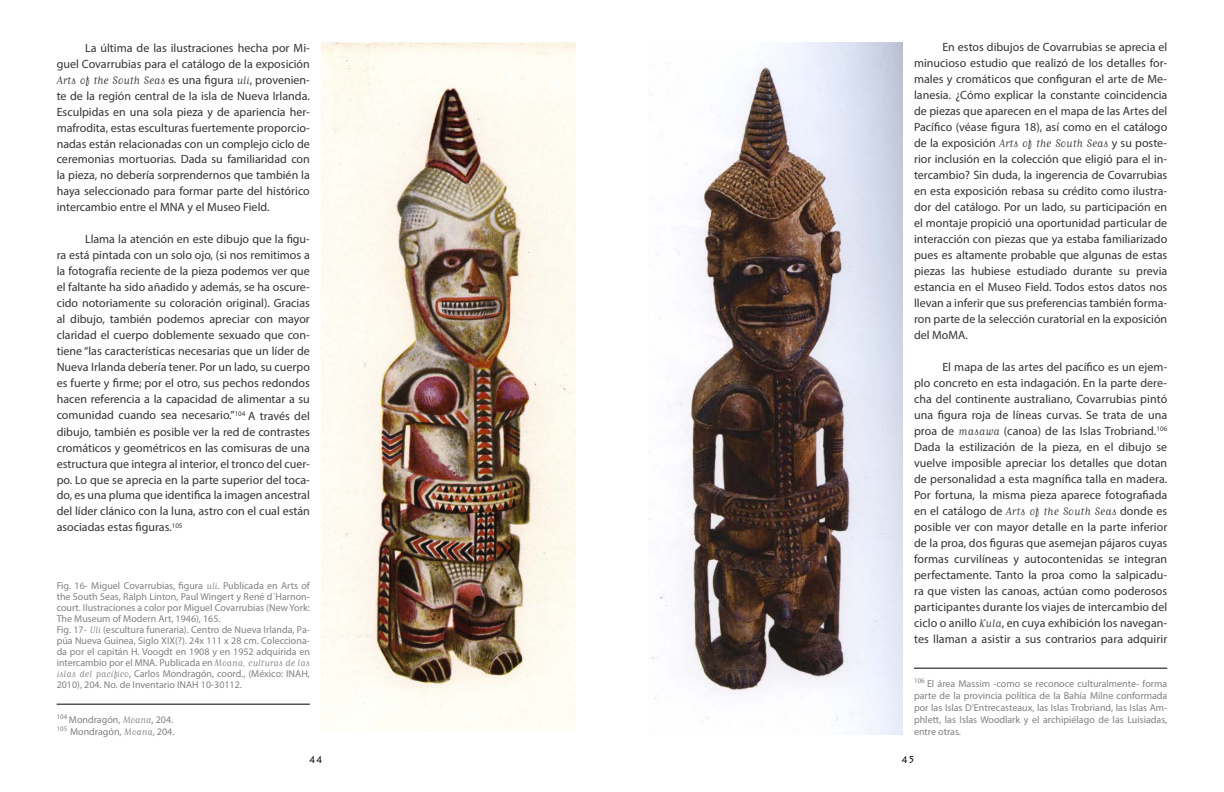
<style>
.page{position:relative;width:1224px;height:792px;background:#fff}
.page>*{position:absolute;margin:0;border:0;box-sizing:border-box;transform-origin:0 0}
.t1{font:12px/16px "Myriad Pro";color:#333;text-align:justify}
.t2{font:10px/11px "Myriad Pro";color:#808080}
.t3{font:10px "Lithos Pro";color:#000}
.s1{font-family:"Matrix Script";font-size:13px}
.s2{font-family:"Matrix Script";font-size:11px}
</style>
<div class="page">
<hr style="left:57px;top:704px;width:253px;height:1px;background:#000">
<hr style="left:914px;top:668px;width:253px;height:1px;background:#000">
<img style="left:322px;top:43px;width:253px;height:688px">
<img style="left:649px;top:43px;width:253px;height:692px">
<p class="t1" style="left:57px;top:39px;width:255px;text-indent:28px">La última de las ilustraciones hecha por Mi&shy;guel Covarrubias para el catálogo de la exposición <span class="s1">Arts of the South Seas</span> es una figura <span class="s1">uli</span>, provenien&shy;te de la región central de la isla de Nueva Irlanda.<br>Esculpidas en una sola pieza y de apariencia her&shy;mafrodita, estas esculturas fuertemente proporcio&shy;nadas están relacionadas con un complejo ciclo de ceremonias mortuorias. Dada su familiaridad con la pieza, no debería sorprendernos que también la haya seleccionado para formar parte del histórico intercambio entre el MNA y el Museo Field.</p>
<p class="t1" style="left:57px;top:231px;width:255px;text-indent:28px">Llama la atención en este dibujo que la figu&shy;ra está pintada con un solo ojo, (si nos remitimos a la fotografía reciente de la pieza podemos ver que el faltante ha sido añadido y además, se ha oscure&shy;cido notoriamente su coloración original). Gracias al dibujo, también podemos apreciar con mayor claridad el cuerpo doblemente sexuado que con&shy;tiene “las características necesarias que un líder de Nueva Irlanda debería tener. Por un lado, su cuerpo es fuerte y firme; por el otro, sus pechos redondos hacen referencia a la capacidad de alimentar a su comunidad cuando sea necesario.”<sup>104</sup> A través del dibujo, también es posible ver la red de contrastes cromáticos y geométricos en las comisuras de una estructura que integra al interior, el tronco del cuer&shy;po. Lo que se aprecia en la parte superior del toca&shy;do, es una pluma que identifica la imagen ancestral del líder clánico con la luna, astro con el cual están asociadas estas figuras.<sup>105</sup></p>
<p class="t2" style="left:57px;top:580px;width:255px">Fig. 16- Miguel Covarrubias, figura <span class="s2">uli</span>. Publicada en Arts of the South Seas, Ralph Linton, Paul Wingert y René d´Harnon&shy;court. Ilustraciones a color por Miguel Covarrubias (New York:<br>The Museum of Modern Art, 1946), 165.<br>Fig. 17- <span class="s2">Uli</span> (escultura funeraria). Centro de Nueva Irlanda, Pa&shy;púa Nueva Guinea, Siglo XIX(?). 24x 111 x 28 cm. Colecciona&shy;da por el capitán H. Voogdt en 1908 y en 1952 adquirida en intercambio por el MNA. Publicada en <span class="s2">Moana, culturas de las islas del pacífico</span>, Carlos Mondragón, coord., (México: INAH, 2010), 204. No. de Inventario INAH 10-30112.</p>
<p class="t2" style="left:57px;top:713px;width:119px;line-height:12px"><sup>104</sup> Mondragón, <span class="s2">Moana</span>, 204.<br><sup>105</sup> Mondragón, <span class="s2">Moana</span>, 204.</p>
<p class="t1" style="left:914px;top:39px;width:255px;text-indent:28px">En estos dibujos de Covarrubias se aprecia el minucioso estudio que realizó de los detalles for&shy;males y cromáticos que configuran el arte de Me&shy;lanesia. ¿Cómo explicar la constante coincidencia de piezas que aparecen en el mapa de las Artes del Pacífico (véase figura 18), así como en el catálogo de la exposición <span class="s1">Arts of the South Seas</span> y su poste&shy;rior inclusión en la colección que eligió para el in&shy;tercambio? Sin duda, la ingerencia de Covarrubias en esta exposición rebasa su crédito como ilustra&shy;dor del catálogo. Por un lado, su participación en el montaje propició una oportunidad particular de interacción con piezas que ya estaba familiarizado pues es altamente probable que algunas de estas piezas las hubiese estudiado durante su previa estancia en el Museo Field. Todos estos datos nos llevan a inferir que sus preferencias también forma&shy;ron parte de la selección curatorial en la exposición del MoMA.</p>
<p class="t1" style="left:914px;top:359px;width:255px;text-indent:28px">El mapa de las artes del pacífico es un ejem&shy;plo concreto en esta indagación. En la parte dere&shy;cha del continente australiano, Covarrubias pintó una figura roja de líneas curvas. Se trata de una proa de <span class="s1">masawa</span> (canoa) de las Islas Trobriand.<sup>106<br></sup>Dada la estilización de la pieza, en el dibujo se vuelve imposible apreciar los detalles que dotan de personalidad a esta magnífica talla en madera.<br>Por fortuna, la misma pieza aparece fotografiada en el catálogo de <span class="s1">Arts of the South Seas</span> donde es posible ver con mayor detalle en la parte inferior de la proa, dos figuras que asemejan pájaros cuyas formas curvilíneas y autocontenidas se integran perfectamente. Tanto la proa como la salpicadu&shy;ra que visten las canoas, actúan como poderosos participantes durante los viajes de intercambio del ciclo o anillo <span class="s1">Kula</span>, en cuya exhibición los navegan&shy;tes llaman a asistir a sus contrarios para adquirir</p>
<p class="t2" style="left:914px;top:677px;width:255px;line-height:12px;text-align:justify"><sup>106</sup> El área Massim -como se reconoce culturalmente- forma parte de la provincia política de la Bahía Milne conformada por las Islas D’Entrecasteaux, las Islas Trobriand, las Islas Am&shy;phlett, las Islas Woodlark y el archipiélago de las Luisiadas, entre otras.</p>
<p class="t3" style="left:309px;top:753px;width:16px">44</p>
<p class="t3" style="left:901px;top:753px;width:16px">45</p>
</div>
